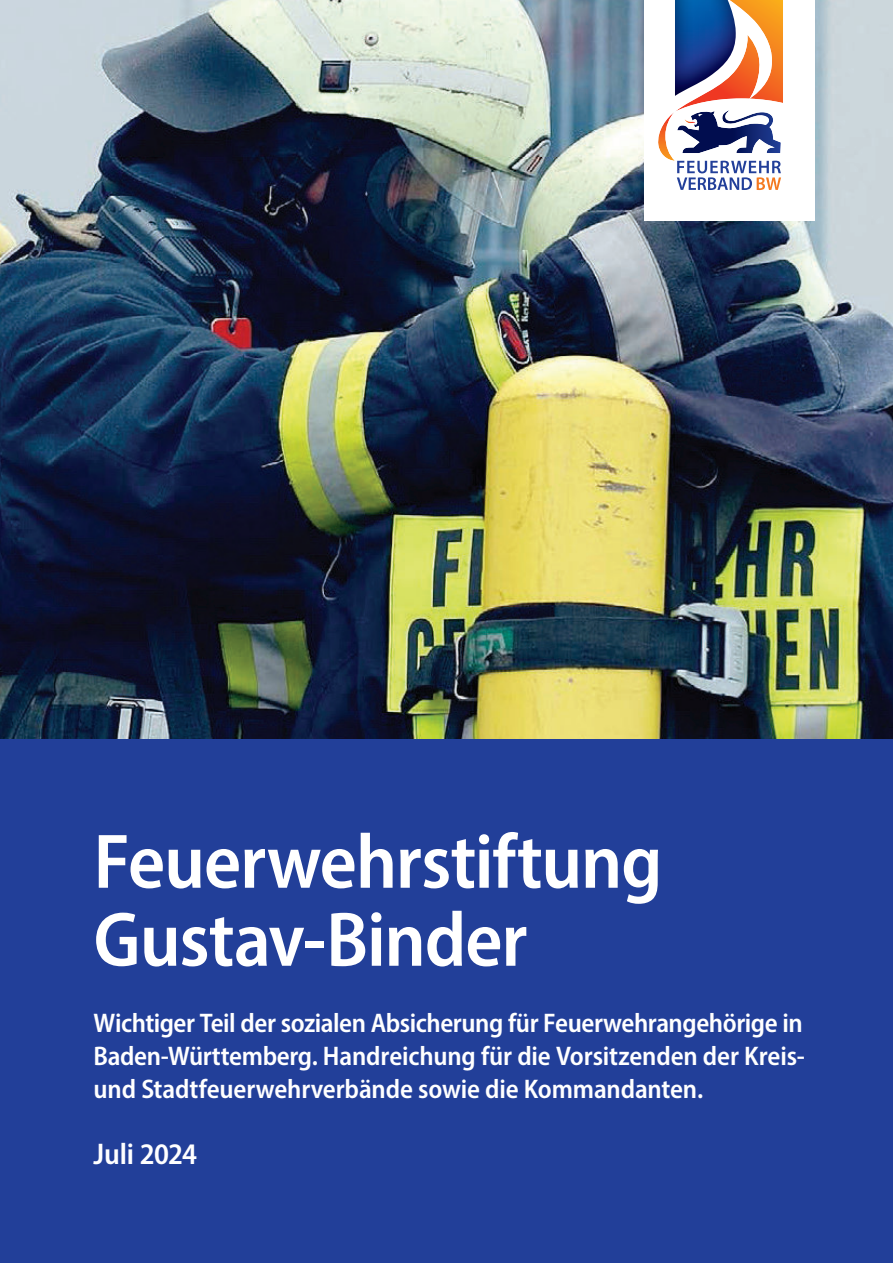
<style>
.page{position:relative;width:893px;height:1263px;background:#fff}
.page>*{position:absolute;margin:0;border:0;box-sizing:border-box;transform-origin:0 0}
.t1{font:600 semi-condensed 78px/78px "Myriad Pro";letter-spacing:-.015em;color:#fff}
.t2{font:600 semi-condensed 30px "Myriad Pro";letter-spacing:-.015em;color:#fff}
.t3{font:600 semi-condensed 27px/33px "Myriad Pro";letter-spacing:-.005em;color:#fff;text-align:justify}
</style>
<div class="page">
<img style="left:0;top:0;width:893px;height:740px">
<div style="left:0;top:740px;width:893px;height:523px;background:#223f99"></div>
<div style="left:644px;top:0;width:170px;height:220px;background:#fff"></div>
<svg style="left:658px;top:0;width:125px;height:190px"></svg>
<h1 class="t1" style="left:94px;top:826px;width:570px">Feuerwehrstiftung<br>Gustav-Binder</h1>
<p class="t3" style="left:94px;top:1007px;width:713px">Wichtiger Teil der sozialen Absicherung für Feuerwehrangehörige in Baden-Württemberg. Handreichung für die Vorsitzenden der Kreis&shy;und Stadtfeuerwehrverbände sowie die Kommandanten.</p>
<p class="t2" style="left:94px;top:1139px;width:105px">Juli 2024</p>
</div>
